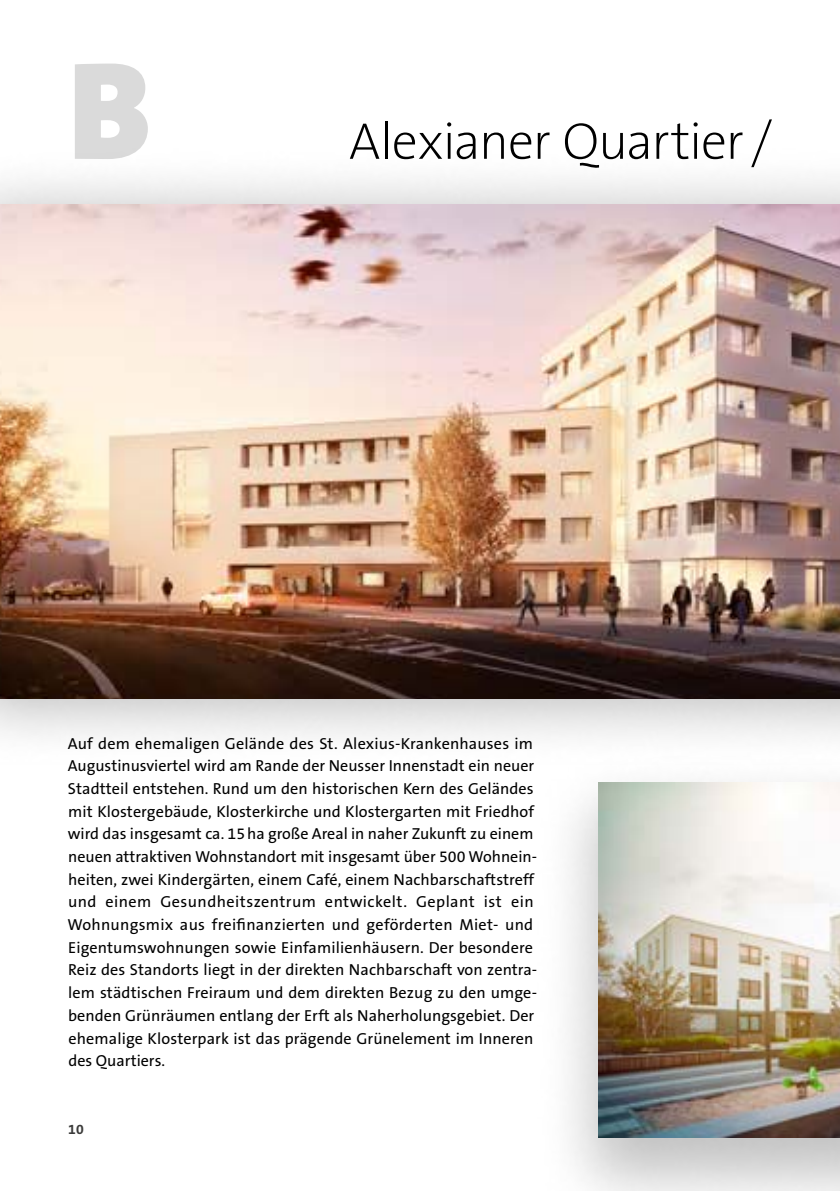
<style>
.page{position:relative;width:840px;height:1191px;background:#fff}
.page>*{position:absolute;margin:0;border:0;box-sizing:border-box;transform-origin:0 0}
.Projekt_Buchstabe_Wo{font:900 140px "The Sans B9";color:#dadada}
.Projekttitel_Wohnen{font:200 52px "The Sans B2";letter-spacing:-.025em;color:#000}
.Mengentext{font:16px/22.6px "The Sans B5 Plain";letter-spacing:.005em;color:#000}
.t1{font:700 14px "The Sans B7";color:#3b3b3a}
</style>
<div class="page">
<div style="left:0;top:145px;width:839px;height:625px;background:#000;opacity:.25"></div>
<img style="left:0;top:204px;width:839px;height:495px">
<div style="left:533px;top:748px;width:306px;height:443px;background:#000;opacity:.25"></div>
<img style="left:598px;top:782px;width:241px;height:355px">
<p class="Projekt_Buchstabe_Wo" style="left:68px;top:36px;width:85px">B</p>
<p class="Projekttitel_Wohnen" style="left:348px;top:115px;width:424px">Alexianer Quartier /</p>
<p class="Mengentext" style="left:67px;top:732px;width:471px">Auf dem ehemaligen Gelände des St. Alexius-Krankenhauses im Augustinusviertel wird am Rande der Neusser Innenstadt ein neuer Stadtteil entstehen. Rund um den historischen Kern des Geländes mit Klostergebäude, Klosterkirche und Klostergarten mit Friedhof wird das insgesamt ca. 15ha große Areal in naher Zukunft zu einem neuen attraktiven Wohnstandort mit insgesamt über 500 Wohnein&shy;heiten, zwei Kindergärten, einem Café, einem Nachbarschaftstreff und einem Gesundheitszentrum entwickelt. Geplant ist ein Wohnungsmix aus freifinanzierten und geförderten Miet- und Eigentumswohnungen sowie Einfamilienhäusern. Der besondere Reiz des Standorts liegt in der direkten Nachbarschaft von zentra&shy;lem städtischen Freiraum und dem direkten Bezug zu den umge&shy;benden Grünräumen entlang der Erft als Naherholungsgebiet. Der ehemalige Klosterpark ist das prägende Grünelement im Inneren des Quartiers.</p>
<p class="t1" style="left:68px;top:1122px;width:17px">10</p>
</div>
